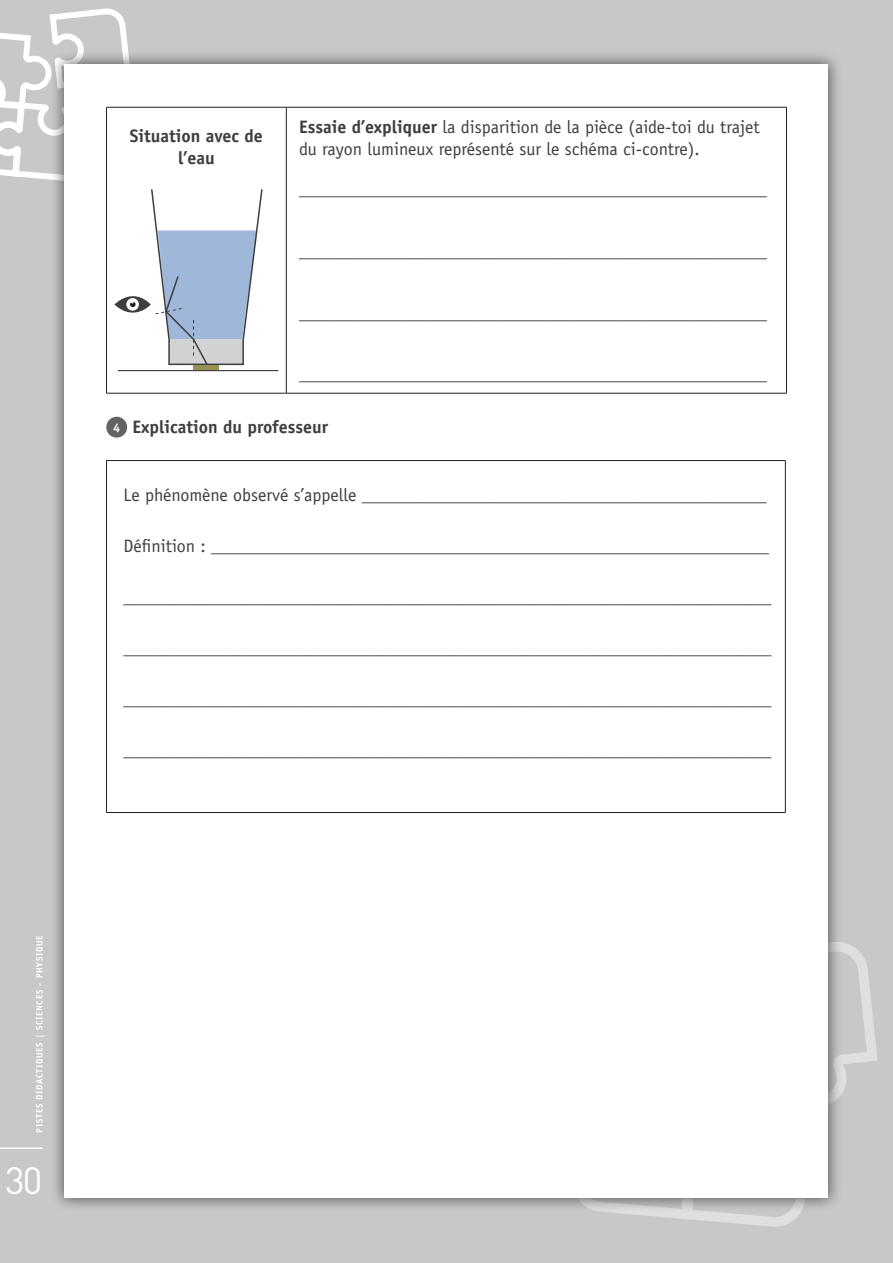
<style>
.page{position:relative;width:893px;height:1263px;background:#c7c8ca}
.page>*{position:absolute;margin:0;border:0;box-sizing:border-box;transform-origin:0 0}
.t1{font:37.5px "DINT";color:#fff}
.t2{font:18px/21.6px "Officina Sans Std";color:#3e3e3f}
.NIVEAU_2_5{font:700 18px/21.6px "Officina Sans Std";color:#3e3e3f;text-align:center}
.t3{font:700 12.6px "Officina Sans Std";color:#fff}
.t4{font:700 9px "Officina Sans Std";letter-spacing:.08em;color:#fff}
.s1{font-weight:700}
</style>
<div class="page">
<svg style="left:0;top:8px;width:128px;height:172px"></svg>
<svg style="left:610px;top:942px;width:268px;height:285px"></svg>
<div style="left:50px;top:50px;width:792px;height:1162px;background:#231f20;opacity:.75"></div>
<div style="left:65px;top:65px;width:763px;height:1133px;background:#fff"></div>
<hr style="left:0;top:1147px;width:43px;height:2px;background:#fff">
<hr style="left:106px;top:107px;width:180px;height:1px;background:#231f20">
<hr style="left:106px;top:107px;width:1px;height:286px;background:#231f20">
<hr style="left:286px;top:107px;width:501px;height:1px;background:#231f20">
<hr style="left:286px;top:107px;width:1px;height:286px;background:#231f20">
<hr style="left:786px;top:107px;width:1px;height:286px;background:#231f20">
<hr style="left:106px;top:393px;width:180px;height:1px;background:#231f20">
<hr style="left:286px;top:393px;width:501px;height:1px;background:#231f20">
<div style="left:193px;top:365px;width:26px;height:5px;background:#949151"></div>
<hr style="left:118px;top:370px;width:160px;height:1px;background:#231f20">
<svg style="left:114px;top:189px;width:149px;height:177px"></svg>
<div style="left:106px;top:417px;width:21px;height:21px;background:#636366;border-radius:50%"></div>
<hr style="left:106px;top:460px;width:679px;height:1px;background:#231f20">
<hr style="left:106px;top:461px;width:1px;height:351px;background:#231f20">
<hr style="left:785px;top:461px;width:1px;height:351px;background:#231f20">
<hr style="left:106px;top:812px;width:679px;height:1px;background:#231f20">
<p class="NIVEAU_2_5" style="left:130px;top:125px;width:134px">Situation avec de l’eau</p>
<p class="t2" style="left:299px;top:116px;width:462px"><span class="s1">Essaie d’expliquer</span> la disparition de la pièce (aide-toi du trajet du rayon lumineux représenté sur le schéma ci-contre).</p>
<p class="NIVEAU_2_5" style="left:299px;top:178px;width:470px">____________________________________________________</p>
<p class="NIVEAU_2_5" style="left:299px;top:240px;width:470px">____________________________________________________</p>
<p class="NIVEAU_2_5" style="left:299px;top:302px;width:470px">____________________________________________________</p>
<p class="NIVEAU_2_5" style="left:299px;top:363px;width:470px">____________________________________________________</p>
<p class="t3" style="left:113px;top:420px;width:9px">4</p>
<p class="NIVEAU_2_5" style="left:132px;top:416px;width:197px">Explication du professeur</p>
<p class="t2" style="left:123px;top:484px;width:645px">Le phénomène observé s’appelle _____________________________________________</p>
<p class="t2" style="left:123px;top:535px;width:647px">Définition : ______________________________________________________________</p>
<p class="t2" style="left:123px;top:586px;width:650px">________________________________________________________________________</p>
<p class="t2" style="left:123px;top:637px;width:650px">________________________________________________________________________</p>
<p class="t2" style="left:123px;top:688px;width:650px">________________________________________________________________________</p>
<p class="t2" style="left:123px;top:739px;width:650px">________________________________________________________________________</p>
<p class="t4" style="left:34px;top:1132px;width:199px;rotate:-90deg">PISTES DIDACTIQUES | SCIENCES - PHYSIQUE</p>
<h1 class="t1" style="left:5px;top:1157px;width:39px">30</h1>
</div>
